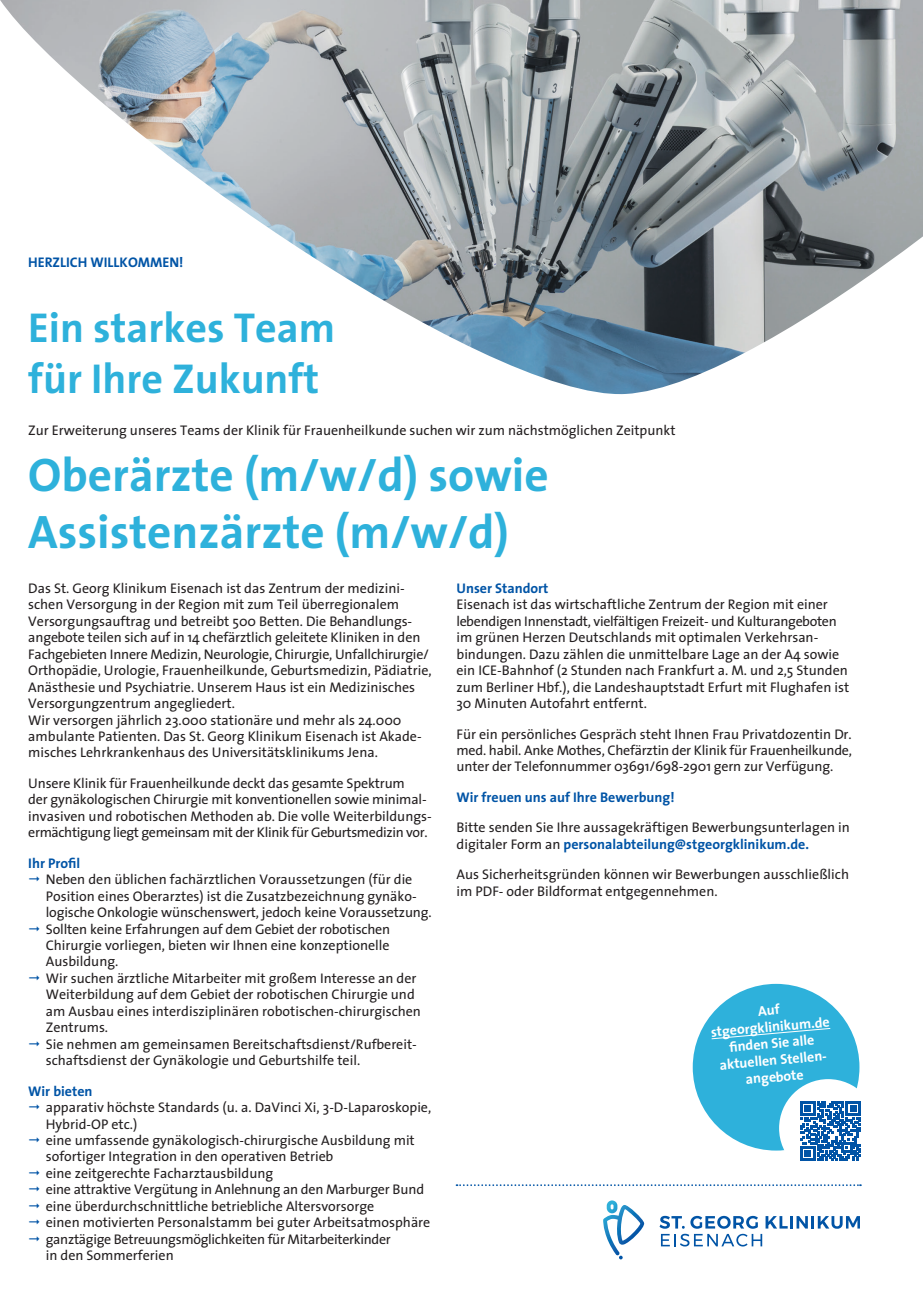
<style>
.page{position:relative;width:923px;height:1290px;background:#fff}
.page>*{position:absolute;margin:0;border:0;box-sizing:border-box;transform-origin:0 0}
.t1{font:700 47.25px/56.7px "The Sans";color:#2eb1db}
.t2{font:700 42px/50.4px "The Sans";color:#2eb1db}
.t3{font:14px/16.4px "The Sans";color:#231f20}
.t4{font:700 14px "The Sans";color:#0154a6}
.t5{font:700 14px/16.8px "The Sans";color:#fff;text-align:center}
.s1{font-weight:700;color:#0154a6}
</style>
<div class="page">
<svg style="left:603px;top:1200px;width:42px;height:59px"></svg>
<svg style="left:659px;top:1216px;width:201px;height:30px"></svg>
<img style="left:0;top:0;width:923px;height:395px">
<div style="left:693px;top:984px;width:166px;height:166px;background:#2eb1db;border-radius:50%"></div>
<div style="left:779px;top:1079px;width:98px;height:98px;background:#fff;border-radius:50%"></div>
<svg style="left:800px;top:1101px;width:60px;height:59px"></svg>
<svg style="left:711px;top:1028px;width:119px;height:11px"></svg>
<svg style="left:456px;top:1184px;width:405px;height:2px"></svg>
<p class="t4" style="left:28px;top:250px;width:157px">HERZLICH WILLKOMMEN!</p>
<h2 class="t2" style="left:28px;top:302px;width:308px">Ein starkes Team für Ihre Zukunft</h2>
<p class="t3" style="left:28px;top:421px;width:649px">Zur Erweiterung unseres Teams der Klinik für Frauenheilkunde suchen wir zum nächstmöglichen Zeitpunkt</p>
<h1 class="t1" style="left:28px;top:446px;width:522px">Oberärzte (m/w/d) sowie<br>Assistenzärzte (m/w/d)</h1>
<p class="t3" style="left:28px;top:579px;width:405px">Das St. Georg Klinikum Eisenach ist das Zentrum der medizini&shy;schen Versorgung in der Region mit zum Teil überregionalem Versorgungsauftrag und betreibt 500 Betten. Die Behandlungs&shy;angebote teilen sich auf in 14 chefärztlich geleitete Kliniken in den Fachgebieten Innere Medizin, Neurologie, Chirurgie, Unfallchirurgie/ Orthopädie, Urologie, Frauenheilkunde, Geburtsmedizin, Pädiatrie, Anästhesie und Psychiatrie. Unserem Haus ist ein Medizinisches Versorgungzentrum angegliedert.<br>Wir versorgen jährlich 23.000 stationäre und mehr als 24.000 ambulante Patienten. Das St. Georg Klinikum Eisenach ist Akade&shy;misches Lehrkrankenhaus des Universitätsklinikums Jena.</p>
<p class="t3" style="left:28px;top:774px;width:405px">Unsere Klinik für Frauenheilkunde deckt das gesamte Spektrum<br>der gynäkologischen Chirurgie mit konventionellen sowie minimal&shy;invasiven und robotischen Methoden ab. Die volle Weiterbildungs&shy;ermächtigung liegt gemeinsam mit der Klinik für Geburtsmedizin vor.</p>
<p class="t4" style="left:28px;top:851px;width:53px">Ihr Profil</p>
<p class="t3" style="left:46px;top:871px;width:387px">Neben den üblichen fachärztlichen Voraussetzungen (für die Position eines Oberarztes) ist die Zusatzbezeichnung gynäko&shy;logische Onkologie wünschenswert, jedoch keine Voraussetzung.<br>Sollten keine Erfahrungen auf dem Gebiet der robotischen Chirurgie vorliegen, bieten wir Ihnen eine konzeptionelle Ausbildung.<br>Wir suchen ärztliche Mitarbeiter mit großem Interesse an der Weiterbildung auf dem Gebiet der robotischen Chirurgie und am Ausbau eines interdisziplinären robotischen-chirurgischen Zentrums.<br>Sie nehmen am gemeinsamen Bereitschaftsdienst/Rufbereit&shy;schaftsdienst der Gynäkologie und Geburtshilfe teil.</p>
<p class="t4" style="left:28px;top:1079px;width:66px">Wir bieten</p>
<p class="t3" style="left:46px;top:1099px;width:387px">apparativ höchste Standards (u. a. DaVinci Xi, 3-D-Laparoskopie, Hybrid-OP etc.)<br>eine umfassende gynäkologisch-chirurgische Ausbildung mit sofortiger Integration in den operativen Betrieb<br>eine zeitgerechte Facharztausbildung<br>eine attraktive Vergütung in Anlehnung an den Marburger Bund eine überdurchschnittliche betriebliche Altersvorsorge<br>einen motivierten Personalstamm bei guter Arbeitsatmosphäre ganztägige Betreuungsmöglichkeiten für Mitarbeiterkinder<br>in den Sommerferien</p>
<p class="t4" style="left:456px;top:576px;width:93px">Unser Standort</p>
<p class="t3" style="left:456px;top:596px;width:394px">Eisenach ist das wirtschaftliche Zentrum der Region mit einer lebendigen Innenstadt, vielfältigen Freizeit- und Kulturangeboten im grünen Herzen Deutschlands mit optimalen Verkehrsan&shy;bindungen. Dazu zählen die unmittelbare Lage an der A4 sowie ein ICE-Bahnhof (2 Stunden nach Frankfurt a. M. und 2,5 Stunden zum Berliner Hbf.), die Landeshauptstadt Erfurt mit Flughafen ist 30 Minuten Autofahrt entfernt.</p>
<p class="t3" style="left:456px;top:725px;width:397px;text-align:justify">Für ein persönliches Gespräch steht Ihnen Frau Privatdozentin Dr. med. habil. Anke Mothes, Chefärztin der Klinik für Frauenheilkunde, unter der Telefonnummer 03691/698-2901 gern zur Verfügung.</p>
<p class="t4" style="left:456px;top:785px;width:220px">Wir freuen uns auf Ihre Bewerbung!</p>
<p class="t3" style="left:456px;top:819px;width:395px">Bitte senden Sie Ihre aussagekräftigen Bewerbungsunterlagen in digitaler Form an <span class="s1">personalabteilung@stgeorgklinikum.de.</span></p>
<p class="t3" style="left:456px;top:866px;width:394px">Aus Sicherheitsgründen können wir Bewerbungen ausschließlich im PDF- oder Bildformat entgegennehmen.</p>
<p class="t5" style="left:709px;top:1006px;width:124px;rotate:-5deg">Auf stgeorgklinikum.de fi nden Sie alle aktuellen Stellen&shy;angebote</p>
</div>
